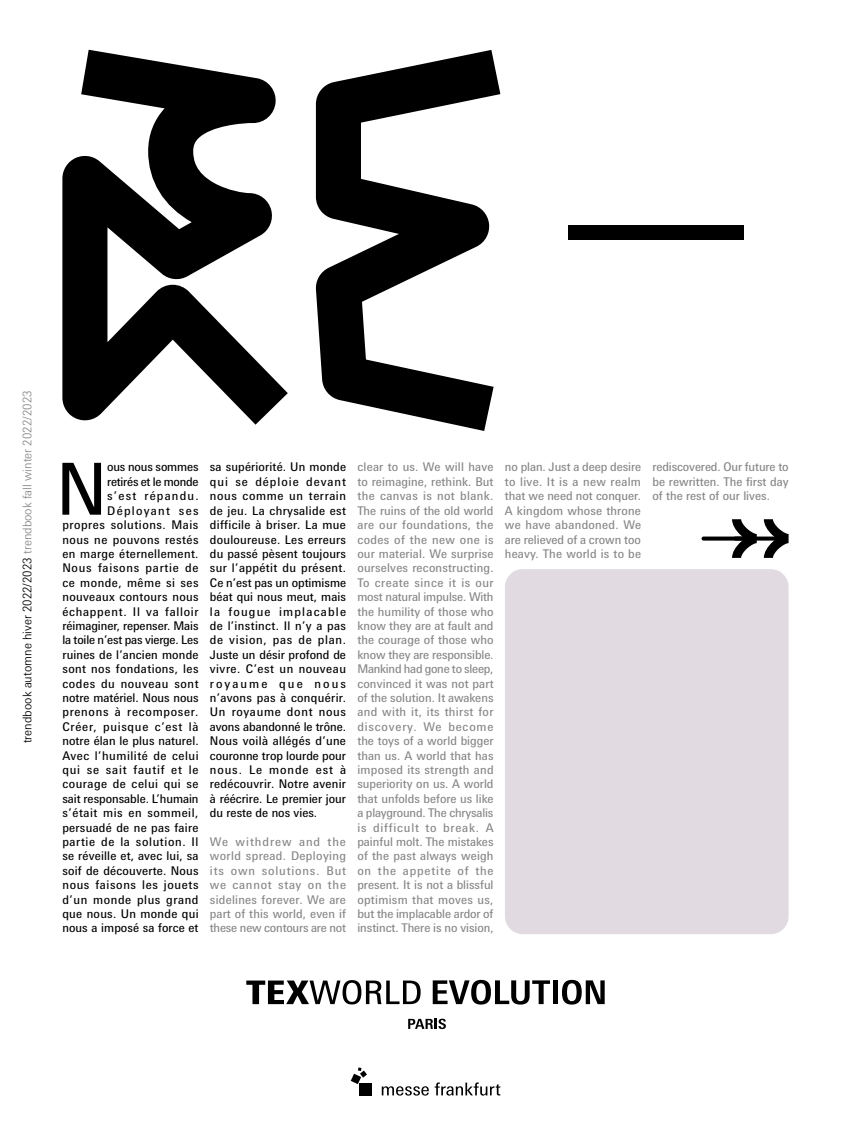
<style>
.page{position:relative;width:851px;height:1134px;background:#fff}
.page>*{position:absolute;margin:0;border:0;box-sizing:border-box;transform-origin:0 0}
.t1{font:71.8px "Messe Univers";color:#000}
.t2{font:12px/14.4px "Messe Univers";letter-spacing:.03em;color:#000;text-align:right}
.t3{font:12px/14.4px "Messe Univers";letter-spacing:-.005em;color:#878787;text-align:justify}
.t4{font:300 12px "Messe Univers";color:#000}
.s1{color:#878787}
</style>
<div class="page">
<svg style="left:62px;top:50px;width:226px;height:375px;fill:#000"></svg>
<svg style="left:315px;top:50px;width:185px;height:381px"></svg>
<div style="left:568px;top:225px;width:175px;height:15px;background:#000"></div>
<svg style="left:763px;top:519px;width:25px;height:39px"></svg>
<div style="left:733px;top:536px;width:53px;height:5px;background:#000;border-radius:2px"></div>
<svg style="left:732px;top:519px;width:24px;height:39px"></svg>
<div style="left:701px;top:536px;width:54px;height:5px;background:#000;border-radius:2px"></div>
<div style="left:359px;top:1083px;width:13px;height:12px;background:#000"></div>
<svg style="left:350px;top:1074px;width:11px;height:10px"></svg>
<svg style="left:360px;top:1070px;width:7px;height:7px"></svg>
<svg style="left:358px;top:1067px;width:3px;height:4px"></svg>
<svg style="left:381px;top:1082px;width:119px;height:13px"></svg>
<svg style="left:408px;top:1019px;width:38px;height:10px"></svg>
<svg style="left:432px;top:980px;width:118px;height:24px"></svg>
<hr style="left:553px;top:980px;width:4px;height:24px;background:#000">
<svg style="left:562px;top:980px;width:42px;height:24px"></svg>
<svg style="left:246px;top:980px;width:174px;height:24px"></svg>
<div style="left:505px;top:569px;width:283px;height:365px;background:#e2dae1;border-radius:18px"></div>
<p class="t4" style="left:20px;top:743px;width:354px;rotate:-90deg">trendbook automne hiver 2022/2023 <span class="s1">trendbook fall winter 2022/2023</span></p>
<p class="t2" style="left:62px;top:460px;width:138px">ous nous sommes<br>retirés et le monde<br>s’est répandu.<br>Déployant ses propres solutions. Mais nous ne pouvons restés en marge éternellement.<br>Nous faisons partie de ce monde, même si ses nouveaux contours nous échappent. Il va falloir réimaginer, repenser. Mais la toile n’est pas vierge. Les ruines de l’ancien monde sont nos fondations, les codes du nouveau sont notre matériel. Nous nous prenons à recomposer.<br>Créer, puisque c’est là notre élan le plus naturel.<br>Avec l’humilité de celui qui se sait fautif et le courage de celui qui se sait responsable. L’humain s’était mis en sommeil, persuadé de ne pas faire partie de la solution. Il se réveille et, avec lui, sa soif de découverte. Nous nous faisons les jouets d’un monde plus grand que nous. Un monde qui nous a imposé sa force et</p>
<p class="t2" style="left:210px;top:460px;width:138px;text-align:justify">sa supériorité. Un monde qui se déploie devant nous comme un terrain de jeu. La chrysalide est difficile à briser. La mue douloureuse. Les erreurs du passé pèsent toujours sur l’appétit du présent.<br>Ce n’est pas un optimisme béat qui nous meut, mais la fougue implacable de l’instinct. Il n’y a pas de vision, pas de plan.<br>Juste un désir profond de vivre. C’est un nouveau royaume que nous n’avons pas à conquérir.<br>Un royaume dont nous avons abandonné le trône.<br>Nous voilà allégés d’une couronne trop lourde pour nous. Le monde est à redécouvrir. Notre avenir à réécrire. Le premier jour du reste de nos vies.</p>
<h1 class="t1" style="left:56px;top:445px;width:52px">N</h1>
<p class="t3" style="left:210px;top:834px;width:138px">We withdrew and the world spread. Deploying its own solutions. But we cannot stay on the sidelines forever. We are part of this world, even if these new contours are not</p>
<p class="t3" style="left:357px;top:460px;width:138px">clear to us. We will have to reimagine, rethink. But the canvas is not blank.<br>The ruins of the old world are our foundations, the codes of the new one is our material. We surprise ourselves reconstructing.<br>To create since it is our most natural impulse. With the humility of those who know they are at fault and the courage of those who know they are responsible.<br>Mankind had gone to sleep, convinced it was not part of the solution. It awakens and with it, its thirst for discovery. We become the toys of a world bigger than us. A world that has imposed its strength and superiority on us. A world that unfolds before us like a playground. The chrysalis is difficult to break. A painful molt. The mistakes of the past always weigh on the appetite of the present. It is not a blissful optimism that moves us, but the implacable ardor of instinct. There is no vision,</p>
<p class="t3" style="left:505px;top:460px;width:138px">no plan. Just a deep desire to live. It is a new realm that we need not conquer.<br>A kingdom whose throne we have abandoned. We are relieved of a crown too heavy. The world is to be</p>
<p class="t3" style="left:652px;top:460px;width:138px">rediscovered. Our future to be rewritten. The first day of the rest of our lives.</p>
</div>
